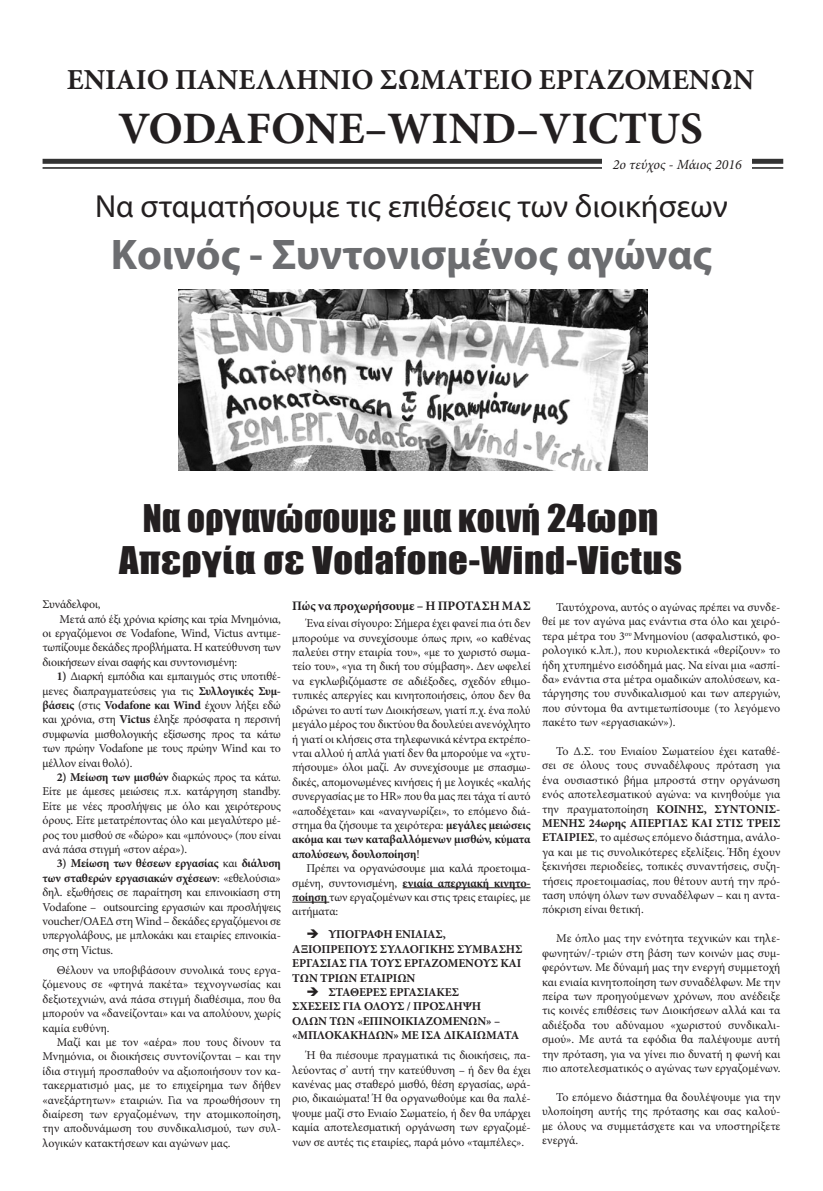
<style>
.page{position:relative;width:823px;height:1191px;background:#fff}
.page>*{position:absolute;margin:0;border:0;box-sizing:border-box;transform-origin:0 0}
.t1{font:700 45px "Minion Pro";color:#231f20}
.t2{font:700 43px "Myriad Pro";color:#6c6d70}
.t3{font:35px "Impact";letter-spacing:.02em;color:#231f20;scale:1.1 1}
.t4{font:35px "Impact";letter-spacing:.02em;color:#231f20}
.t5{font:32px "Myriad Pro";color:#231f20}
.t6{font:700 29px "Minion Pro";color:#231f20}
.H_apopsh_mas_Titlos{font:italic 14px "Minion Pro";color:#231f20}
.yiv3735675795msonorm{font:700 13px "Minion Pro";color:#231f20}
.yiv3735675795msonorm-2{font:12px/14.4px "Minion Pro";letter-spacing:-.01em;color:#231f20;text-align:justify}
.t7{font:700 12px/14.4px "Minion Pro";letter-spacing:-.01em;color:#231f20}
.s1{font-weight:700}
</style>
<div class="page">
<div style="left:43px;top:159px;width:739px;height:5px;background:#333"></div>
<hr style="left:43px;top:167px;width:739px;height:2px;background:#333">
<img style="left:179px;top:289px;width:90px;height:182px">
<div style="left:602px;top:152px;width:149px;height:24px;background:#fff"></div>
<svg style="left:269px;top:289px;width:379px;height:614px"></svg>
<p class="t6" style="left:67px;top:60px;width:688px">ΕΝΙΑΙΟ ΠΑΝΕΛΛΗΝΙΟ ΣΩΜΑΤΕΙΟ ΕΡΓΑΖΟΜΕΝΩΝ</p>
<p class="t1" style="left:118px;top:97px;width:585px">VODAFONE–WIND–VICTUS</p>
<p class="H_apopsh_mas_Titlos" style="left:612px;top:155px;width:130px">2ο τεύχος - Μάιος 2016</p>
<p class="t5" style="left:95px;top:187px;width:633px">Να σταματήσουμε τις επιθέσεις των διοικήσεων</p>
<p class="t2" style="left:111px;top:226px;width:602px">Κοινός - Συντονισμένος αγώνας</p>
<p class="t4" style="left:143px;top:491px;width:517px">Να οργανώσουμε μια κοινή 24ωρη</p>
<p class="t3" style="left:119px;top:533px;width:513px">Απεργία σε Vodafone-Wind-Victus</p>
<p class="yiv3735675795msonorm-2" style="left:43px;top:597px;width:59px">Συνάδελφοι,</p>
<p class="yiv3735675795msonorm-2" style="left:43px;top:611px;width:240px;text-indent:17px">Μετά από έξι χρόνια κρίσης και τρία Μνημόνια, οι εργαζόμενοι σε Vodafone, Wind, Victus αντιμε&shy;τωπίζουμε δεκάδες προβλήματα. Η κατεύθυνση των διοικήσεων είναι σαφής και συντονισμένη:</p>
<p class="yiv3735675795msonorm-2" style="left:43px;top:669px;width:240px;text-indent:14px"><span class="s1">1)</span> Διαρκή εμπόδια και εμπαιγμός στις υποτιθέ&shy;μενες διαπραγματεύσεις για τις <span class="s1">Συλλογικές Συμ&shy;βάσεις</span> (στις <span class="s1">Vodafone και Wind</span> έχουν λήξει εδώ και χρόνια, στη <span class="s1">Victus</span> έληξε πρόσφατα η περσινή συμφωνία μισθολογικής εξίσωσης προς τα κάτω των πρώην Vodafone με τους πρώην Wind και το μέλλον είναι θολό).</p>
<p class="yiv3735675795msonorm-2" style="left:43px;top:770px;width:240px;text-indent:14px"><span class="s1">2) Μείωση των μισθών</span> διαρκώς προς τα κάτω.<br>Είτε με άμεσες μειώσεις π.x. κατάργηση standby.<br>Είτε με νέες προσλήψεις με όλο και χειρότερους όρους. Είτε μετατρέποντας όλο και μεγαλύτερο μέ&shy;ρος του μισθού σε «δώρο» και «μπόνους» (που είναι ανά πάσα στιγμή «στον αέρα»).</p>
<p class="yiv3735675795msonorm-2" style="left:43px;top:856px;width:240px;text-indent:14px"><span class="s1">3) Μείωση των θέσεων εργασίας</span> και <span class="s1">διάλυση των σταθερών εργασιακών σχέσεων</span>: «εθελούσια» δηλ. εξωθήσεις σε παραίτηση και επινοικίαση στη Vodafone – outsourcing εργασιών και προσλήψεις voucher/ΟΑΕΔ στη Wind – δεκάδες εργαζόμενοι σε υπεργολάβους, με μπλοκάκι και εταιρίες επινοικία&shy;σης στη Victus.</p>
<p class="yiv3735675795msonorm-2" style="left:43px;top:963px;width:240px;text-indent:14px">Θέλουν να υποβιβάσουν συνολικά τους εργα&shy;ζόμενους σε «φτηνά πακέτα» τεχνογνωσίας και δεξιοτεχνιών, ανά πάσα στιγμή διαθέσιμα, που θα μπορούν να «δανείζονται» και να απολύουν, χωρίς καμία ευθύνη.</p>
<p class="yiv3735675795msonorm-2" style="left:43px;top:1035px;width:240px;text-indent:14px">Μαζί και με τον «αέρα» που τους δίνουν τα Μνημόνια, οι διοικήσεις συντονίζονται – και την ίδια στιγμή προσπαθούν να αξιοποιήσουν τον κα&shy;τακερματισμό μας, με το επιχείρημα των δήθεν «ανεξάρτητων» εταιριών. Για να προωθήσουν τη διαίρεση των εργαζομένων, την ατομικοποίηση, την αποδυνάμωση του συνδικαλισμού, των συλ&shy;λογικών κατακτήσεων και αγώνων μας.</p>
<p class="yiv3735675795msonorm" style="left:292px;top:596px;width:240px">Πώς να προχωρήσουμε – Η ΠΡΟΤΑΣΗ ΜΑΣ</p>
<p class="yiv3735675795msonorm-2" style="left:292px;top:616px;width:240px;text-indent:14px">Ένα είναι σίγουρο: Σήμερα έχει φανεί πια ότι δεν μπορούμε να συνεχίσουμε όπως πριν, «ο καθένας παλεύει στην εταιρία του», «με το χωριστό σωμα&shy;τείο του», «για τη δική του σύμβαση». Δεν ωφελεί να εγκλωβιζόμαστε σε αδιέξοδες, σχεδόν εθιμο&shy;τυπικές απεργίες και κινητοποιήσεις, όπου δεν θα ιδρώνει το αυτί των Διοικήσεων, γιατί π.χ. ένα πολύ μεγάλο μέρος του δικτύου θα δουλεύει ανενόχλητο ή γιατί οι κλήσεις στα τηλεφωνικά κέντρα εκτρέπο&shy;νται αλλού ή απλά γιατί δεν θα μπορούμε να «χτυ&shy;πήσουμε» όλοι μαζί. Αν συνεχίσουμε με σπασμω&shy;δικές, απομονωμένες κινήσεις ή με λογικές «καλής συνεργασίας με το HR» που θα μας πει τάχα τί αυτό «αποδέχεται» και «αναγνωρίζει», το επόμενο διά&shy;στημα θα ζήσουμε τα χειρότερα: <span class="s1">μεγάλες μειώσεις ακόμα και των καταβαλλόμενων μισθών, κύματα απολύσεων, δουλοποίηση</span>!</p>
<p class="yiv3735675795msonorm-2" style="left:292px;top:861px;width:240px;text-indent:14px">Πρέπει να οργανώσουμε μια καλά προετοιμα&shy;σμένη, συντονισμένη, <span class="s1">ενιαία απεργιακή κινητο&shy;ποίηση</span> των εργαζομένων και στις τρεις εταιρίες, με αιτήματα:</p>
<p class="t7" style="left:292px;top:927px;width:231px;text-indent:14px">➔ ΥΠΟΓΡΑΦΗ ΕΝΙΑΙΑΣ,<br>ΑΞΙΟΠΡΕΠΟΥΣ ΣΥΛΛΟΓΙΚΗΣ ΣΥΜΒΑΣΗΣ<br>ΕΡΓΑΣΙΑΣ ΓΙΑ ΤΟΥΣ ΕΡΓΑΖΟΜΕΝΟΥΣ ΚΑΙ<br>ΤΩΝ ΤΡΙΩΝ ΕΤΑΙΡΙΩΝ</p>
<p class="t7" style="left:292px;top:984px;width:228px;text-indent:14px">➔ ΣΤΑΘΕΡΕΣ ΕΡΓΑΣΙΑΚΕΣ<br>ΣΧΕΣΕΙΣ ΓΙΑ ΟΛΟΥΣ / ΠΡΟΣΛΗΨΗ<br>ΟΛΩΝ ΤΩΝ «ΕΠΙΝΟΙΚΙΑΖΟΜΕΝΩΝ» – «ΜΠΛΟΚΑΚΗΔΩΝ» ΜΕ ΙΣΑ ΔΙΚΑΙΩΜΑΤΑ</p>
<p class="yiv3735675795msonorm-2" style="left:292px;top:1048px;width:240px;text-indent:14px">Ή θα πιέσουμε πραγματικά τις διοικήσεις, πα&shy;λεύοντας σ’ αυτή την κατεύθυνση – ή δεν θα έχει κανένας μας σταθερό μισθό, θέση εργασίας, ωρά&shy;ριο, δικαιώματα! Ή θα οργανωθούμε και θα παλέ&shy;ψουμε μαζί στο Ενιαίο Σωματείο, ή δεν θα υπάρχει καμία αποτελεσματική οργάνωση των εργαζομέ&shy;νων σε αυτές τις εταιρίες, παρά μόνο «ταμπέλες».</p>
<p class="yiv3735675795msonorm-2" style="left:541px;top:600px;width:240px;text-indent:14px">Ταυτόχρονα, αυτός ο αγώνας πρέπει να συνδε&shy;θεί με τον αγώνα μας ενάντια στα όλο και χειρό&shy;τερα μέτρα του 3<sup>ου</sup> Μνημονίου (ασφαλιστικό, φο&shy;ρολογικό κ.λπ.), που κυριολεκτικά «θερίζουν» το ήδη χτυπημένο εισόδημά μας. Να είναι μια «ασπί&shy;δα» ενάντια στα μέτρα ομαδικών απολύσεων, κα&shy;τάργησης του συνδικαλισμού και των απεργιών, που σύντομα θα αντιμετωπίσουμε (το λεγόμενο πακέτο των «εργασιακών»).</p>
<p class="yiv3735675795msonorm-2" style="left:541px;top:744px;width:240px;text-indent:14px">Το Δ.Σ. του Ενιαίου Σωματείου έχει καταθέ&shy;σει σε όλους τους συναδέλφους πρόταση για ένα ουσιαστικό βήμα μπροστά στην οργάνωση ενός αποτελεσματικού αγώνα: να κινηθούμε για την πραγματοποίηση <span class="s1">ΚΟΙΝΗΣ, ΣΥΝΤΟΝΙΣ-ΜΕΝΗΣ 24ωρης ΑΠΕΡΓΙΑΣ ΚΑΙ ΣΤΙΣ ΤΡΕΙΣ ΕΤΑΙΡΙΕΣ</span>, το αμέσως επόμενο διάστημα, ανάλο&shy;γα και με τις συνολικότερες εξελίξεις. Ήδη έχουν ξεκινήσει περιοδείες, τοπικές συναντήσεις, συζη&shy;τήσεις προετοιμασίας, που θέτουν αυτή την πρό&shy;ταση υπόψη όλων των συναδέλφων – και η αντα&shy;πόκριση είναι θετική.</p>
<p class="yiv3735675795msonorm-2" style="left:541px;top:931px;width:240px;text-indent:14px">Με όπλο μας την ενότητα τεχνικών και τηλε&shy;φωνητών/-τριών στη βάση των κοινών μας συμ&shy;φερόντων. Με δύναμή μας την ενεργή συμμετοχή και ενιαία κινητοποίηση των συναδέλφων. Με την πείρα των προηγούμενων χρόνων, που ανέδειξε τις κοινές επιθέσεις των Διοικήσεων αλλά και τα αδιέξοδα του αδύναμου «χωριστού συνδικαλι&shy;σμού». Με αυτά τα εφόδια θα παλέψουμε αυτή την πρόταση, για να γίνει πιο δυνατή η φωνή και πιο αποτελεσματικός ο αγώνας των εργαζομένων.</p>
<p class="yiv3735675795msonorm-2" style="left:541px;top:1089px;width:240px;text-indent:14px">Το επόμενο διάστημα θα δουλέψουμε για την υλοποίηση αυτής της πρότασης και σας καλού&shy;με όλους να συμμετάσχετε και να υποστηρίξετε ενεργά.</p>
</div>
